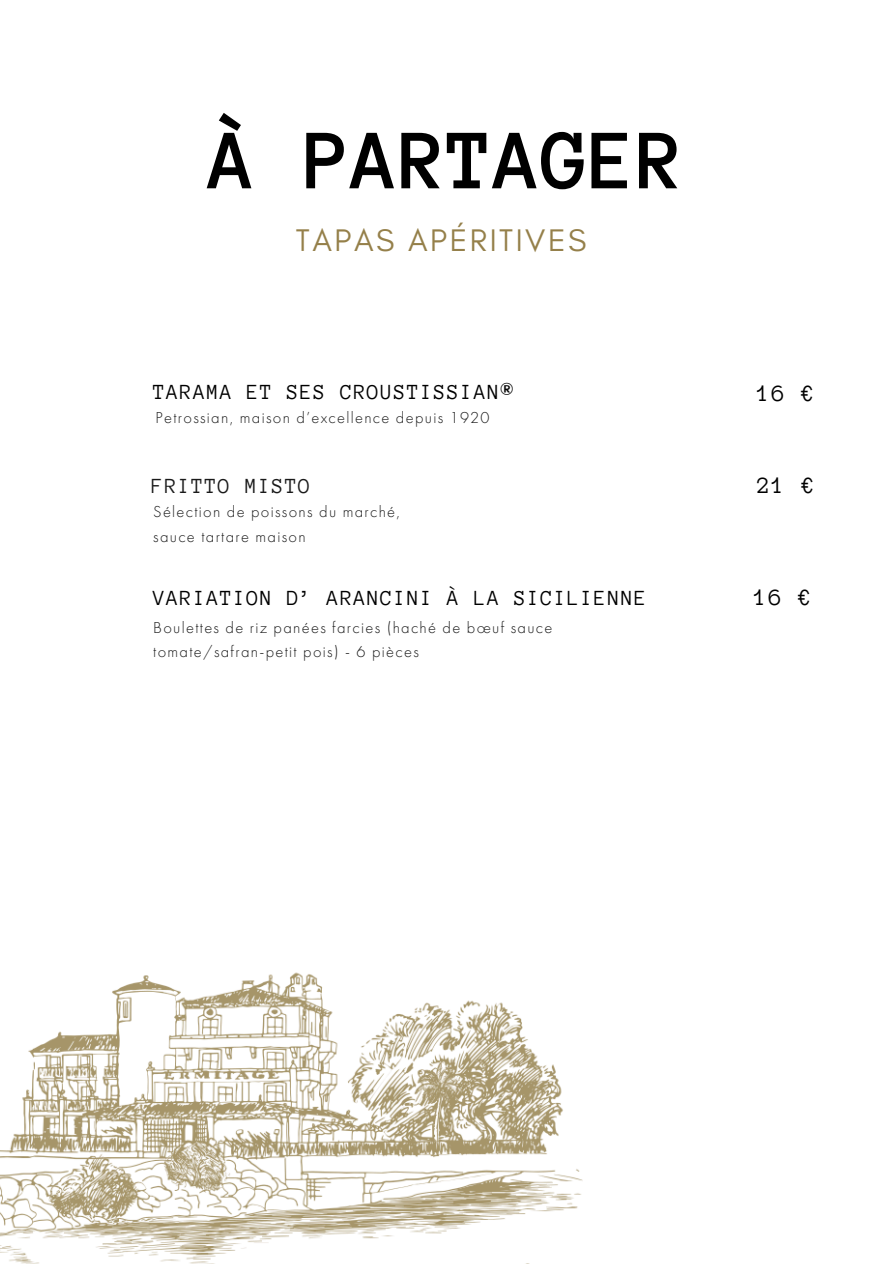
<style>
.page{position:relative;width:894px;height:1264px;background:#fff}
.page>*{position:absolute;margin:0;border:0;box-sizing:border-box;transform-origin:0 0}
.t1{font:700 87px "Anonymous Pro";color:#000}
.t2{font:31.8px "Glacial Indifference";letter-spacing:.08em;color:#95804a}
.t3{font:24.3px "Anonymous Pro";color:#000}
.t4{font:22.05px "Anonymous Pro";letter-spacing:.06em;color:#000}
.t5{font:22.05px "Anonymous Pro";letter-spacing:.06em;color:#1a1a1a}
.t6{font:300 16.5px/24.8px "Futura PT";letter-spacing:.08em;color:#1a1a1a}
</style>
<div class="page">
<img style="left:0;top:972px;width:583px;height:291px">
<h1 class="t1" style="left:209px;top:117px;width:476px">À PARTAGER</h1>
<h2 class="t2" style="left:296px;top:220px;width:292px">TAPAS APÉRITIVES</h2>
<p class="t4" style="left:153px;top:380px;width:361px">TARAMA ET SES CROUSTISSIAN®</p>
<h3 class="t3" style="left:757px;top:381px;width:59px">16 €</h3>
<h3 class="t6" style="left:155px;top:405px;width:335px">Petrossian, maison d’excellence depuis 1920</h3>
<h3 class="t5" style="left:151px;top:475px;width:160px">FRITTO MISTO</h3>
<p class="t3" style="left:757px;top:473px;width:59px">21 €</p>
<h3 class="t6" style="left:153px;top:499px;width:248px">Sélection de poissons du marché,</h3>
<h3 class="t6" style="left:153px;top:524px;width:154px">sauce tartare maison</h3>
<h3 class="t4" style="left:153px;top:586px;width:494px">VARIATION D’ ARANCINI À LA SICILIENNE</h3>
<p class="t3" style="left:754px;top:584px;width:59px">16 €</p>
<p class="t6" style="left:153px;top:614px;width:400px">Boulettes de riz panées farcies (haché de bœuf sauce tomate/safran-petit pois) - 6 pièces</p>
</div>
